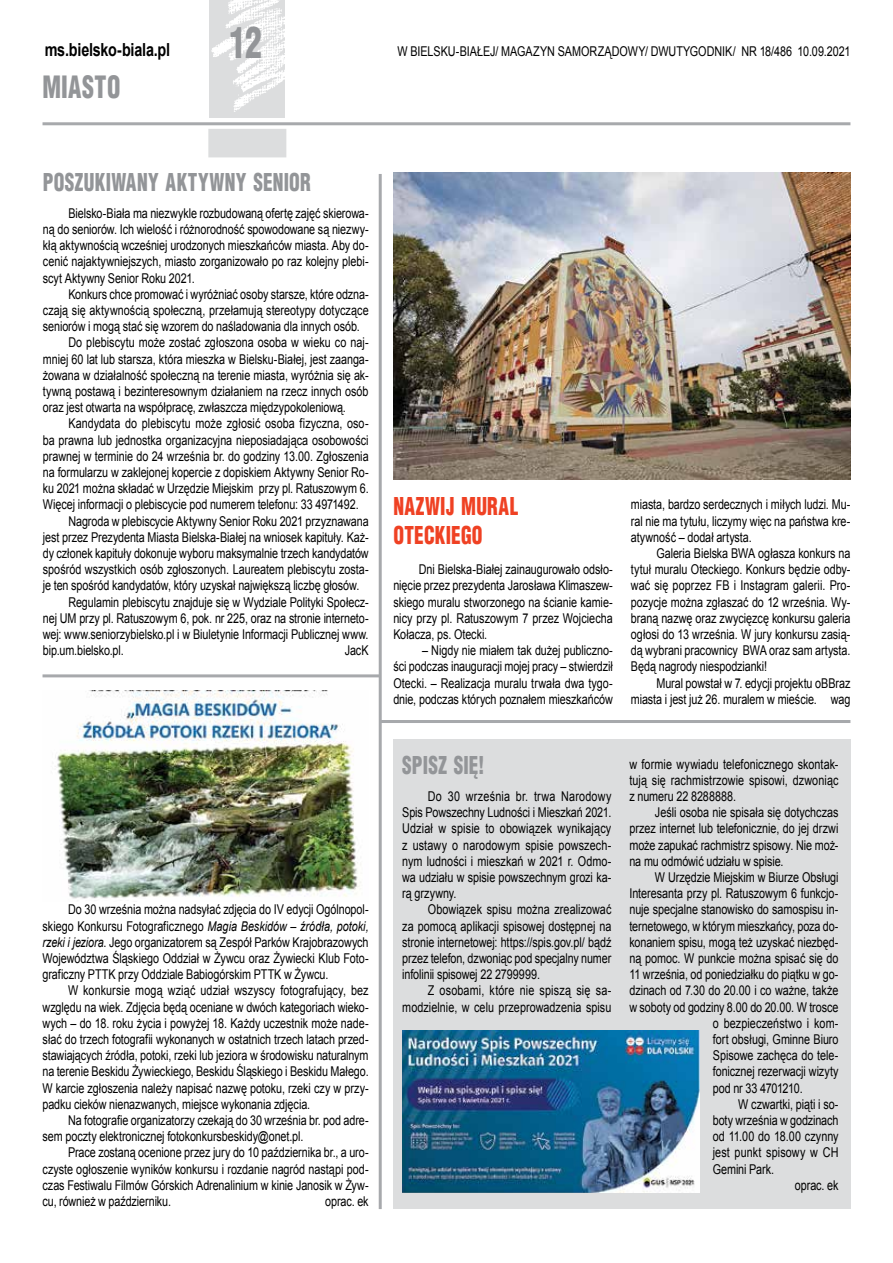
<style>
.page{position:relative;width:893px;height:1263px;background:#fff}
.page>*{position:absolute;margin:0;border:0;box-sizing:border-box;transform-origin:0 0}
.t1{font:900 42px "Switzerland Cond";color:#939598;scale:.8 1}
.t2{font:900 30px "Switzerland Cond";letter-spacing:.02em;color:#939598;scale:.8 1}
.t3{font:900 24px "Switzerland Cond";letter-spacing:.02em;color:#939598;scale:.8 1}
.t4{font:900 24px/28.8px "Switzerland Cond";letter-spacing:.015em;color:#ef4123;scale:.8 1}
.t5{font:700 18px "Arial";letter-spacing:-.015em;color:#000;scale:.8 1}
.t6{font:13.5px/16.2px "Arial";letter-spacing:-.005em;color:#000;text-align:justify;scale:.8 1}
.s1{font-style:italic}
</style>
<div class="page">
<hr style="left:43px;top:122px;width:807px;height:3px;background:#a7a9ac">
<img style="left:209px;top:0;width:76px;height:118px">
<div style="left:208px;top:129px;width:78px;height:28px;background:#dcddde"></div>
<div style="left:393px;top:739px;width:457px;height:470px;background:#dcddde"></div>
<img style="left:55px;top:691px;width:306px;height:208px">
<hr style="left:379px;top:174px;width:3px;height:1035px;background:#a7a9ac">
<hr style="left:43px;top:674px;width:337px;height:3px;background:#a7a9ac">
<img style="left:393px;top:172px;width:457px;height:308px">
<hr style="left:380px;top:720px;width:470px;height:3px;background:#a7a9ac">
<img style="left:402px;top:1031px;width:297px;height:162px">
<h3 class="t5" style="left:45px;top:37px;width:158px">ms.bielsko-biala.pl</h3>
<h2 class="t2" style="left:43px;top:68px;width:99px">MIASTO</h2>
<h1 class="t1" style="left:230px;top:16px;width:42px">12</h1>
<p class="t6" style="left:398px;top:43px;width:568px">W BIELSKU-BIAŁEJ/ MAGAZYN SAMORZĄDOWY/ DWUTYGODNIK/ NR 18/486 10.09.2021</p>
<h3 class="t3" style="left:43px;top:167px;width:336px">POSZUKIWANY AKTYWNY SENIOR</h3>
<p class="t6" style="left:43px;top:205px;width:409px;text-indent:26px">Bielsko-Biała ma niezwykle rozbudowaną ofertę zajęć skierowa&shy;ną do seniorów. Ich wielość i różnorodność spowodowane są niezwy&shy;kłą aktywnością wcześniej urodzonych mieszkańców miasta. Aby do&shy;cenić najaktywniejszych, miasto zorganizowało po raz kolejny plebi&shy;scyt Aktywny Senior Roku 2021.</p>
<p class="t6" style="left:68px;top:286px;width:377px">Konkurs chce promować i wyróżniać osoby starsze, które odzna-</p>
<p class="t6" style="left:43px;top:302px;width:409px">czają się aktywnością społeczną, przełamują stereotypy dotyczące</p>
<p class="t6" style="left:43px;top:318px;width:398px">seniorów i mogą stać się wzorem do naśladowania dla innych osób.</p>
<p class="t6" style="left:68px;top:334px;width:377px">Do plebiscytu może zostać zgłoszona osoba w wieku co naj-</p>
<p class="t6" style="left:43px;top:351px;width:409px">mniej 60 lat lub starsza, która mieszka w Bielsku-Białej, jest zaanga-</p>
<p class="t6" style="left:43px;top:367px;width:409px">żowana w działalność społeczną na terenie miasta, wyróżnia się ak-</p>
<p class="t6" style="left:43px;top:383px;width:409px">tywną postawą i bezinteresownym działaniem na rzecz innych osób</p>
<p class="t6" style="left:43px;top:399px;width:380px">oraz jest otwarta na współpracę, zwłaszcza międzypokoleniową.</p>
<p class="t6" style="left:68px;top:415px;width:377px">Kandydata do plebiscytu może zgłosić osoba fizyczna, oso-</p>
<p class="t6" style="left:43px;top:432px;width:409px">ba prawna lub jednostka organizacyjna nieposiadająca osobowości</p>
<p class="t6" style="left:43px;top:448px;width:409px">prawnej w terminie do 24 września br. do godziny 13.00. Zgłoszenia</p>
<p class="t6" style="left:43px;top:464px;width:409px">na formularzu w zaklejonej kopercie z dopiskiem Aktywny Senior Ro-</p>
<p class="t6" style="left:43px;top:480px;width:409px">ku 2021 można składać w Urzędzie Miejskim przy pl. Ratuszowym 6.</p>
<p class="t6" style="left:43px;top:496px;width:396px">Więcej informacji o plebiscycie pod numerem telefonu: 33 4971492.</p>
<p class="t6" style="left:68px;top:513px;width:377px">Nagroda w plebiscycie Aktywny Senior Roku 2021 przyznawana</p>
<p class="t6" style="left:43px;top:529px;width:409px">jest przez Prezydenta Miasta Bielska-Białej na wniosek kapituły. Każ-</p>
<p class="t6" style="left:43px;top:545px;width:409px">dy członek kapituły dokonuje wyboru maksymalnie trzech kandydatów</p>
<p class="t6" style="left:43px;top:561px;width:409px">spośród wszystkich osób zgłoszonych. Laureatem plebiscytu zosta-</p>
<p class="t6" style="left:43px;top:577px;width:397px">je ten spośród kandydatów, który uzyskał największą liczbę głosów.</p>
<p class="t6" style="left:68px;top:594px;width:377px">Regulamin plebiscytu znajduje się w Wydziale Polityki Społecz-</p>
<p class="t6" style="left:43px;top:610px;width:409px">nej UM przy pl. Ratuszowym 6, pok. nr 225, oraz na stronie interneto-</p>
<p class="t6" style="left:43px;top:626px;width:409px">wej: www.seniorzybielsko.pl i w Biuletynie Informacji Publicznej www.</p>
<p class="t6" style="left:43px;top:642px;width:103px">bip.um.bielsko.pl.</p>
<p class="t6" style="left:345px;top:642px;width:31px">JacK</p>
<p class="t6" style="left:43px;top:901px;width:409px;text-indent:26px">Do 30 września można nadsyłać zdjęcia do IV edycji Ogólnopol&shy;skiego Konkursu Fotograficznego <span class="s1">Magia Beskidów – źródła, potoki, rzeki i jeziora</span>. Jego organizatorem są Zespół Parków Krajobrazowych Województwa Śląskiego Oddział w Żywcu oraz Żywiecki Klub Foto&shy;graficzny PTTK przy Oddziale Babiogórskim PTTK w Żywcu.</p>
<p class="t6" style="left:43px;top:982px;width:409px;text-indent:26px">W konkursie mogą wziąć udział wszyscy fotografujący, bez względu na wiek. Zdjęcia będą oceniane w dwóch kategoriach wieko&shy;wych – do 18. roku życia i powyżej 18. Każdy uczestnik może nade&shy;słać do trzech fotografii wykonanych w ostatnich trzech latach przed&shy;stawiających źródła, potoki, rzeki lub jeziora w środowisku naturalnym na terenie Beskidu Żywieckiego, Beskidu Śląskiego i Beskidu Małego.<br>W karcie zgłoszenia należy napisać nazwę potoku, rzeki czy w przy&shy;padku cieków nienazwanych, miejsce wykonania zdjęcia.</p>
<p class="t6" style="left:43px;top:1112px;width:409px;text-indent:26px">Na fotografie organizatorzy czekają do 30 września br. pod adre&shy;sem poczty elektronicznej fotokonkursbeskidy@onet.pl.</p>
<p class="t6" style="left:43px;top:1144px;width:409px;text-indent:26px">Prace zostaną ocenione przez jury do 10 października br., a uro&shy;czyste ogłoszenie wyników konkursu i rozdanie nagród nastąpi pod&shy;czas Festiwalu Filmów Górskich Adrenalinium w kinie Janosik w Żyw&shy;cu, również w październiku.</p>
<p class="t6" style="left:325px;top:1193px;width:56px">oprac. ek</p>
<h3 class="t4" style="left:393px;top:491px;width:158px">NAZWIJ MURAL<br>OTECKIEGO</h3>
<p class="t6" style="left:393px;top:561px;width:276px;text-indent:26px">Dni Bielska-Białej zainaugurowało odsło&shy;nięcie przez prezydenta Jarosława Klimaszew&shy;skiego muralu stworzonego na ścianie kamie&shy;nicy przy pl. Ratuszowym 7 przez Wojciecha Kołacza, ps. Otecki.</p>
<p class="t6" style="left:393px;top:642px;width:276px;text-indent:29px">– Nigdy nie miałem tak dużej publiczno&shy;ści podczas inauguracji mojej pracy – stwierdził Otecki. – Realizacja muralu trwała dwa tygo&shy;dnie, podczas których poznałem mieszkańców</p>
<p class="t6" style="left:631px;top:496px;width:276px">miasta, bardzo serdecznych i miłych ludzi. Mu&shy;ral nie ma tytułu, liczymy więc na państwa kre&shy;atywność – dodał artysta.</p>
<p class="t6" style="left:631px;top:545px;width:276px;text-indent:26px">Galeria Bielska BWA ogłasza konkurs na tytuł muralu Oteckiego. Konkurs będzie odby&shy;wać się poprzez FB i Instagram galerii. Pro&shy;pozycje można zgłaszać do 12 września. Wy&shy;braną nazwę oraz zwycięzcę konkursu galeria ogłosi do 13 września. W jury konkursu zasią&shy;dą wybrani pracownicy BWA oraz sam artysta.<br>Będą nagrody niespodzianki!</p>
<p class="t6" style="left:631px;top:675px;width:276px;text-align:right">Mural powstał w 7. edycji projektu oBBraz miasta i jest już 26. muralem w mieście. wag</p>
<h3 class="t3" style="left:402px;top:750px;width:105px">SPISZ SIĘ!</h3>
<p class="t6" style="left:402px;top:788px;width:263px;text-indent:26px">Do 30 września br. trwa Narodowy Spis Powszechny Ludności i Mieszkań 2021.<br>Udział w spisie to obowiązek wynikający z ustawy o narodowym spisie powszech&shy;nym ludności i mieszkań w 2021 r. Odmo&shy;wa udziału w spisie powszechnym grozi ka&shy;rą grzywny.</p>
<p class="t6" style="left:402px;top:901px;width:263px;text-indent:26px">Obowiązek spisu można zrealizować za pomocą aplikacji spisowej dostępnej na stronie internetowej: https://spis.gov.pl/ bądź przez telefon, dzwoniąc pod specjalny numer infolinii spisowej 22 2799999.</p>
<p class="t6" style="left:402px;top:982px;width:263px;text-align:right">Z osobami, które nie spiszą się sa&shy;modzielnie, w celu przeprowadzenia spisu</p>
<p class="t6" style="left:629px;top:756px;width:263px">w formie wywiadu telefonicznego skontak&shy;tują się rachmistrzowie spisowi, dzwoniąc z numeru 22 8288888.</p>
<p class="t6" style="left:629px;top:804px;width:263px;text-indent:26px">Jeśli osoba nie spisała się dotychczas przez internet lub telefonicznie, do jej drzwi może zapukać rachmistrz spisowy. Nie moż&shy;na mu odmówić udziału w spisie.</p>
<p class="t6" style="left:629px;top:869px;width:263px;text-indent:26px">W Urzędzie Miejskim w Biurze Obsługi Interesanta przy pl. Ratuszowym 6 funkcjo&shy;nuje specjalne stanowisko do samospisu in&shy;ternetowego, w którym mieszkańcy, poza do&shy;konaniem spisu, mogą też uzyskać niezbęd&shy;ną pomoc. W punkcie można spisać się do 11 września, od poniedziałku do piątku w go&shy;dzinach od 7.30 do 20.00 i co ważne, także w soboty od godziny 8.00 do 20.00. W trosce</p>
<p class="t6" style="left:713px;top:1015px;width:159px">o bezpieczeństwo i kom&shy;fort obsługi, Gminne Biuro Spisowe zachęca do tele&shy;fonicznej rezerwacji wizyty pod nr 33 4701210.</p>
<p class="t6" style="left:738px;top:1096px;width:127px">W czwartki, piąti i so-</p>
<p class="t6" style="left:713px;top:1112px;width:159px">boty września w godzinach</p>
<p class="t6" style="left:713px;top:1128px;width:159px">od 11.00 do 18.00 czynny</p>
<p class="t6" style="left:713px;top:1144px;width:159px">jest punkt spisowy w CH</p>
<p class="t6" style="left:713px;top:1161px;width:78px">Gemini Park.</p>
<p class="t6" style="left:795px;top:1177px;width:56px">oprac. ek</p>
</div>
